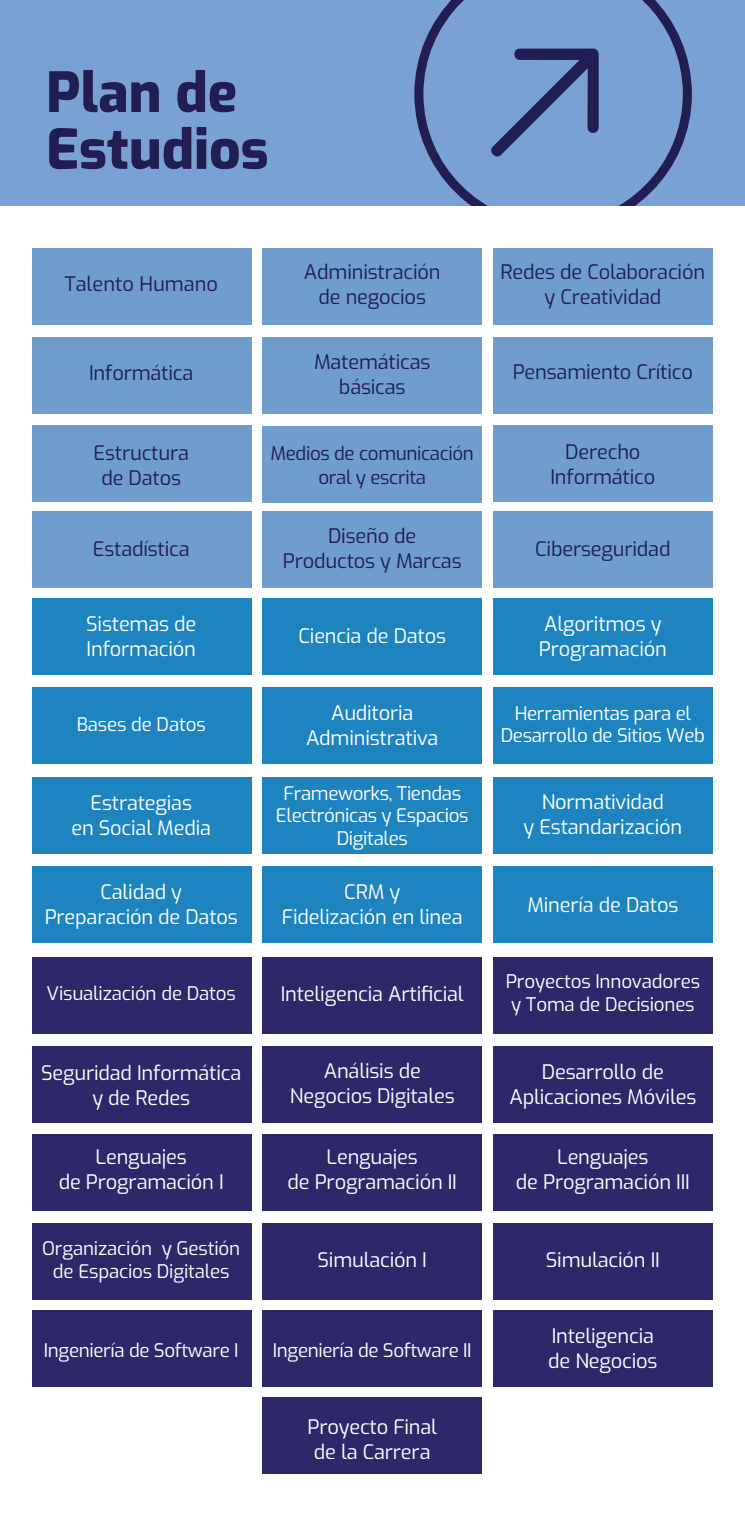
<style>
.page{position:relative;width:745px;height:1517px;background:#fff}
.page>*{position:absolute;margin:0;border:0;box-sizing:border-box;transform-origin:0 0}
.t1{font:800 55px/56.8px "Exo";color:#221e53}
.t2{font:20px/25px "Exo";letter-spacing:-.01em;color:#fff;text-align:center}
.t3{font:20px/25px "Exo";letter-spacing:-.01em;color:#221e53;text-align:center}
.t4{font:20px/25px "Exo";letter-spacing:-.01em;color:#211e52;text-align:center}
.t5{font:18.75px/22.5px "Exo";letter-spacing:-.02em;color:#fff;text-align:center}
.t6{font:18.75px/23.8px "Exo";letter-spacing:-.02em;color:#211e52;text-align:center}
</style>
<div class="page">
<div style="left:0;top:0;width:744px;height:206px;background:#7aa1d4"></div>
<svg style="left:414px;top:0;width:277px;height:206px"></svg>
<svg style="left:490px;top:48px;width:108px;height:109px"></svg>
<div style="left:32px;top:957px;width:219px;height:76px;background:#2c286a"></div>
<div style="left:32px;top:1046px;width:219px;height:77px;background:#2c286a"></div>
<div style="left:262px;top:957px;width:219px;height:76px;background:#2c286a"></div>
<div style="left:262px;top:1046px;width:219px;height:77px;background:#2c286a"></div>
<div style="left:493px;top:957px;width:219px;height:76px;background:#2c286a"></div>
<div style="left:493px;top:1046px;width:219px;height:77px;background:#2c286a"></div>
<div style="left:32px;top:1134px;width:219px;height:76px;background:#2c286a"></div>
<div style="left:32px;top:1222px;width:219px;height:77px;background:#2c286a"></div>
<div style="left:262px;top:1134px;width:219px;height:76px;background:#2c286a"></div>
<div style="left:262px;top:1222px;width:219px;height:77px;background:#2c286a"></div>
<div style="left:493px;top:1134px;width:219px;height:76px;background:#2c286a"></div>
<div style="left:493px;top:1222px;width:219px;height:77px;background:#2c286a"></div>
<div style="left:32px;top:1310px;width:219px;height:76px;background:#2c286a"></div>
<div style="left:262px;top:1310px;width:219px;height:76px;background:#2c286a"></div>
<div style="left:262px;top:1396px;width:219px;height:77px;background:#2c286a"></div>
<div style="left:493px;top:1310px;width:219px;height:76px;background:#2c286a"></div>
<div style="left:32px;top:248px;width:219px;height:76px;background:#6f9dcd"></div>
<div style="left:32px;top:337px;width:219px;height:77px;background:#6f9dcd"></div>
<div style="left:262px;top:248px;width:219px;height:76px;background:#6f9dcd"></div>
<div style="left:262px;top:337px;width:219px;height:77px;background:#6f9dcd"></div>
<div style="left:493px;top:248px;width:219px;height:76px;background:#6f9dcd"></div>
<div style="left:493px;top:337px;width:219px;height:77px;background:#6f9dcd"></div>
<div style="left:32px;top:425px;width:219px;height:76px;background:#6f9dcd"></div>
<div style="left:32px;top:511px;width:219px;height:77px;background:#6f9dcd"></div>
<div style="left:262px;top:426px;width:219px;height:76px;background:#6f9dcd"></div>
<div style="left:262px;top:511px;width:219px;height:77px;background:#6f9dcd"></div>
<div style="left:493px;top:425px;width:219px;height:76px;background:#6f9dcd"></div>
<div style="left:493px;top:511px;width:219px;height:77px;background:#6f9dcd"></div>
<div style="left:32px;top:598px;width:219px;height:76px;background:#1d84c0"></div>
<div style="left:32px;top:687px;width:219px;height:77px;background:#1d84c0"></div>
<div style="left:262px;top:598px;width:219px;height:76px;background:#1d84c0"></div>
<div style="left:262px;top:687px;width:219px;height:77px;background:#1d84c0"></div>
<div style="left:493px;top:598px;width:219px;height:76px;background:#1d84c0"></div>
<div style="left:493px;top:687px;width:219px;height:77px;background:#1d84c0"></div>
<div style="left:32px;top:777px;width:219px;height:77px;background:#1d84c0"></div>
<div style="left:32px;top:866px;width:219px;height:77px;background:#1d84c0"></div>
<div style="left:262px;top:777px;width:219px;height:77px;background:#1d84c0"></div>
<div style="left:262px;top:866px;width:219px;height:77px;background:#1d84c0"></div>
<div style="left:493px;top:777px;width:219px;height:77px;background:#1d84c0"></div>
<div style="left:493px;top:866px;width:219px;height:77px;background:#1d84c0"></div>
<h1 class="t1" style="left:46px;top:60px;width:224px">Plan de<br>Estudios</h1>
<p class="t3" style="left:64px;top:270px;width:155px">Talento Humano</p>
<p class="t4" style="left:89px;top:359px;width:106px">Informática</p>
<p class="t3" style="left:93px;top:439px;width:97px">Estructura de Datos</p>
<p class="t4" style="left:93px;top:535px;width:98px">Estadística</p>
<p class="t2" style="left:86px;top:610px;width:111px;text-align:left">Sistemas de<br>Información</p>
<p class="t5" style="left:77px;top:712px;width:130px">Bases de Datos</p>
<p class="t4" style="left:304px;top:259px;width:138px">Administración de negocios</p>
<p class="t3" style="left:314px;top:348px;width:118px">Matemáticas básicas</p>
<p class="t6" style="left:270px;top:440px;width:205px">Medios de comunicación oral y escrita</p>
<p class="t3" style="left:283px;top:522px;width:180px">Diseño de<br>Productos y Marcas</p>
<p class="t2" style="left:298px;top:622px;width:149px">Ciencia de Datos</p>
<p class="t2" style="left:306px;top:699px;width:134px">Auditoria<br>Administrativa</p>
<p class="t2" style="left:71px;top:789px;width:141px">Estrategias<br>en Social Media</p>
<p class="t5" style="left:276px;top:781px;width:194px">Frameworks, Tiendas<br>Electrónicas y Espacios<br>Digitales</p>
<p class="t2" style="left:45px;top:878px;width:194px">Calidad y<br>Preparación de Datos</p>
<p class="t2" style="left:282px;top:878px;width:182px">CRM y<br>Fidelización en linea</p>
<p class="t3" style="left:500px;top:259px;width:206px">Redes de Colaboración y Creatividad</p>
<p class="t4" style="left:512px;top:358px;width:182px">Pensamiento Crítico</p>
<p class="t3" style="left:550px;top:438px;width:106px">Derecho<br>Informático</p>
<p class="t4" style="left:535px;top:535px;width:137px">Ciberseguridad</p>
<p class="t2" style="left:538px;top:610px;width:129px;text-align:left">Algoritmos y<br>Programación</p>
<p class="t5" style="left:500px;top:702px;width:206px;line-height:21.2px">Herramientas para el<br>Desarrollo de Sitios Web</p>
<p class="t2" style="left:523px;top:788px;width:160px">Normatividad<br>y Estandarización</p>
<p class="t2" style="left:527px;top:891px;width:152px">Minería de Datos</p>
<p class="t5" style="left:46px;top:981px;width:191px">Visualización de Datos</p>
<p class="t2" style="left:41px;top:1059px;width:201px">Seguridad Informática y de Redes</p>
<p class="t2" style="left:59px;top:1143px;width:166px">Lenguajes<br>de Programación I</p>
<p class="t5" style="left:42px;top:1236px;width:199px">Organización y Gestión de Espacios Digitales</p>
<p class="t5" style="left:44px;top:1338px;width:196px">Ingeniería de Software I</p>
<p class="t2" style="left:280px;top:980px;width:184px">Inteligencia Artificial</p>
<p class="t5" style="left:505px;top:969px;width:196px;text-align:left">Proyectos Innovadores y Toma de Decisiones</p>
<p class="t2" style="left:290px;top:1056px;width:166px">Análisis de<br>Negocios Digitales</p>
<p class="t2" style="left:509px;top:1058px;width:188px">Desarrollo de<br>Aplicaciones Móviles</p>
<p class="t2" style="left:287px;top:1143px;width:171px">Lenguajes<br>de Programación II</p>
<p class="t2" style="left:515px;top:1143px;width:175px">Lenguajes<br>de Programación III</p>
<p class="t2" style="left:317px;top:1245px;width:111px">Simulación I</p>
<p class="t2" style="left:545px;top:1245px;width:115px">Simulación II</p>
<p class="t5" style="left:273px;top:1338px;width:200px">Ingeniería de Software II</p>
<p class="t2" style="left:307px;top:1412px;width:131px">Proyecto Final de la Carrera</p>
<p class="t2" style="left:548px;top:1321px;width:111px;text-align:left">Inteligencia de Negocios</p>
</div>
